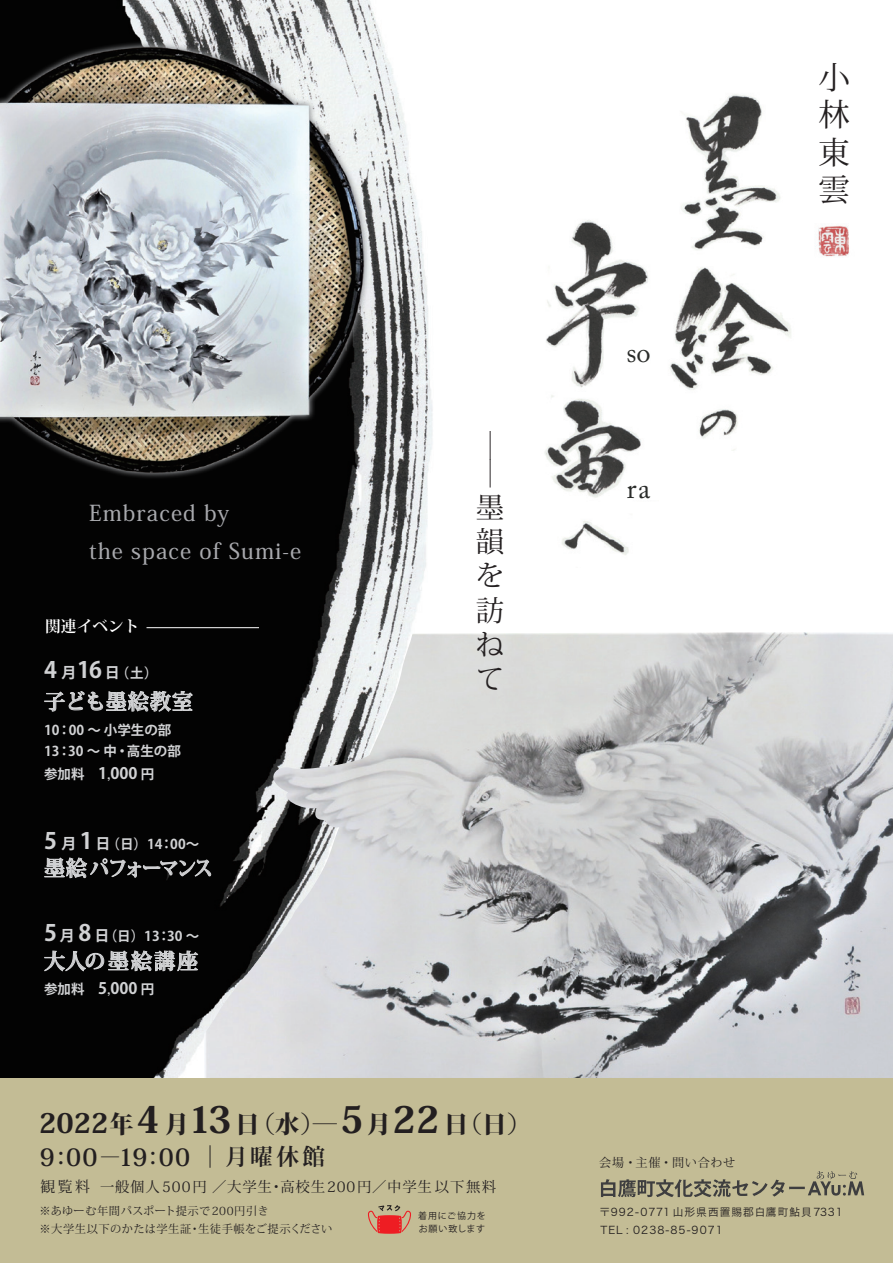
<style>
.page{position:relative;width:893px;height:1263px;background:#fff}
.page>*{position:absolute;margin:0;border:0;box-sizing:border-box;transform-origin:0 0}
.t1{font:31.2px/37.5px "Koz Min Pro";color:#231f20;text-align:justify}
.t2{font:28.5px/34.2px "Koz Min Pro";color:#231f20;text-align:justify}
.t3{font:28.5px "Adobe Caslon Pro";color:#2a2c2a}
.t4{font:800 24.3px "Koz Min Pro";color:#231f20}
.t5{font:700 24px "Koz Min Pro";color:#231f20}
.t6{font:700 22.65px "Koz Min Pro";color:#231f20}
.t7{font:700 22.5px "Koz Go Pro";color:#d1d2d4}
.t8{font:500 21.9px/38.2px "Koz Min Pro";letter-spacing:.05em;color:#a8a9ad}
.t9{font:700 21px "Koz Min Pro";letter-spacing:-.07em;color:#d1d2d4}
.t10{font:700 21px "Koz Min Pro";letter-spacing:.025em;color:#d1d2d4}
.t11{font:700 21px "Koz Min Pro";letter-spacing:.1em;color:#d1d2d4}
.t12{font:700 15.75px "Koz Min Pro";color:#fff}
.t13{font:14.4px "Koz Min Pro";letter-spacing:.05em;color:#231f20}
.t14{font:700 13.5px/21px "Koz Go Pro";color:#d1d2d4}
.t15{font:12.15px "Koz Min Pro";letter-spacing:.05em;color:#231f20}
.t16{font:11.25px/18px "Koz Min Pro";letter-spacing:.04em;color:#231f20}
.t17{font:10.65px/17.5px "Hira Kaku Pro W3";letter-spacing:.1em;color:#231f20}
.t18{font:9px/12.5px "Koz Go Pro";letter-spacing:.1em;color:#231f20}
.s1{font-size:15px}
.s2{font-size:13.5px}
.s3{font-size:15.75px}
.s4{font-family:"Koz Min Pro";font-size:15.75px}
.s5{font-size:22.5px}
.s6{font-size:27px}
.s7{font-size:36.6px}
.s8{font-weight:400}
.s9{font-size:21px}
.s10{font-size:14.85px}
</style>
<div class="page">
<img style="left:0;top:0;width:433px;height:1079px">
<img style="left:204px;top:632px;width:689px;height:447px">
<div style="left:0;top:1079px;width:893px;height:184px;background:#c3bc95"></div>
<img style="left:818px;top:226px;width:31px;height:31px">
<svg style="left:368px;top:1205px;width:43px;height:29px"></svg>
<svg style="left:601px;top:1171px;width:263px;height:26px"></svg>
<svg style="left:44px;top:691px;width:149px;height:21px;background:#525253"></svg>
<svg style="left:210px;top:1145px;width:1px;height:23px"></svg>
<svg style="left:44px;top:943px;width:154px;height:28px;background:#3d3e3e"></svg>
<svg style="left:44px;top:856px;width:167px;height:22px;background:#373738"></svg>
<hr style="left:147px;top:627px;width:112px;height:1px;background:#fff">
<img style="left:0;top:11px;width:392px;height:473px">
<img style="left:670px;top:94px;width:121px;height:357px">
<img style="left:544px;top:220px;width:104px;height:335px">
<div style="left:619px;top:348px;width:30px;height:19px;background:#fff"></div>
<div style="left:632px;top:480px;width:30px;height:20px;background:#fff"></div>
<h3 class="t8" style="left:89px;top:493px;width:214px">Embraced by<br>the space of Sumi-e</h3>
<p class="t12" style="left:45px;top:615px;width:96px">関連イベント</p>
<h3 class="t7" style="left:44px;top:656px;width:115px">4 <span class="s1">月</span>16 <span class="s1">日</span><span class="s2">（土）</span></h3>
<h3 class="t10" style="left:44px;top:686px;width:150px">子ども墨絵教室</h3>
<p class="t14" style="left:44px;top:720px;width:152px">10：00 ～ 小学生の部<br>13：30 ～ 中・高生の部　</p>
<p class="t14" style="left:44px;top:764px;width:112px">参加料　<span class="s3">1</span><span class="s4">,</span><span class="s3">000</span> 円</p>
<p class="t14" style="left:44px;top:834px;width:157px"><span class="s5">5</span> <span class="s1">月</span> <span class="s5">1</span> <span class="s1">日</span>（日）14：00～</p>
<h3 class="t9" style="left:44px;top:853px;width:170px">墨絵パフォーマンス</h3>
<p class="t14" style="left:44px;top:926px;width:170px"><span class="s5">5</span> <span class="s1">月</span> <span class="s5">8</span> <span class="s1">日</span>（日）13：30 ～　</p>
<h3 class="t11" style="left:44px;top:946px;width:156px">大人の墨絵講座</h3>
<p class="t14" style="left:44px;top:979px;width:112px">参加料　<span class="s3">5</span><span class="s4">,</span><span class="s3">000</span> 円</p>
<h2 class="t2" style="left:508px;top:431px;width:57px;rotate:90deg">――</h2>
<h2 class="t2" style="left:476px;top:489px;width:29px">墨韻を訪ねて</h2>
<h3 class="t4" style="left:39px;top:1106px;width:494px"><span class="s6">2022</span>年<span class="s7">4</span> 月<span class="s7">13</span>日<span class="s8">（</span>水<span class="s8">）</span>―<span class="s7">5</span>月<span class="s7">22</span> 日<span class="s8">（</span>日<span class="s8">）</span></h3>
<h3 class="t5" style="left:40px;top:1139px;width:152px">9<span class="s9">：</span>00 ―19<span class="s9">：</span>00</h3>
<h3 class="t6" style="left:225px;top:1140px;width:102px">月曜休館</h3>
<h2 class="t3" style="left:626px;top:336px;width:26px">so</h2>
<h2 class="t3" style="left:627px;top:472px;width:25px">ra</h2>
<p class="t15" style="left:599px;top:1154px;width:137px">会場・主催・問い合わせ</p>
<h1 class="t1" style="left:818px;top:57px;width:32px">小林東雲</h1>
<p class="t13" style="left:40px;top:1176px;width:457px"><span class="s10">観覧料</span> 一般個人 500円 ／大学生・高校生200円／中学生以下無料</p>
<p class="t16" style="left:39px;top:1202px;width:295px">※あゆーむ年間パスポート提示で200円引き<br>※大学生以下のかたは学生証・生徒手帳をご提示ください</p>
<p class="t18" style="left:418px;top:1210px;width:69px">着用にご協力をお願い致します</p>
<p class="t17" style="left:599px;top:1202px;width:245px">〒992-0771 山形県西置賜郡白鷹町鮎貝7331<br>TEL : 0238-85-9071</p>
</div>
